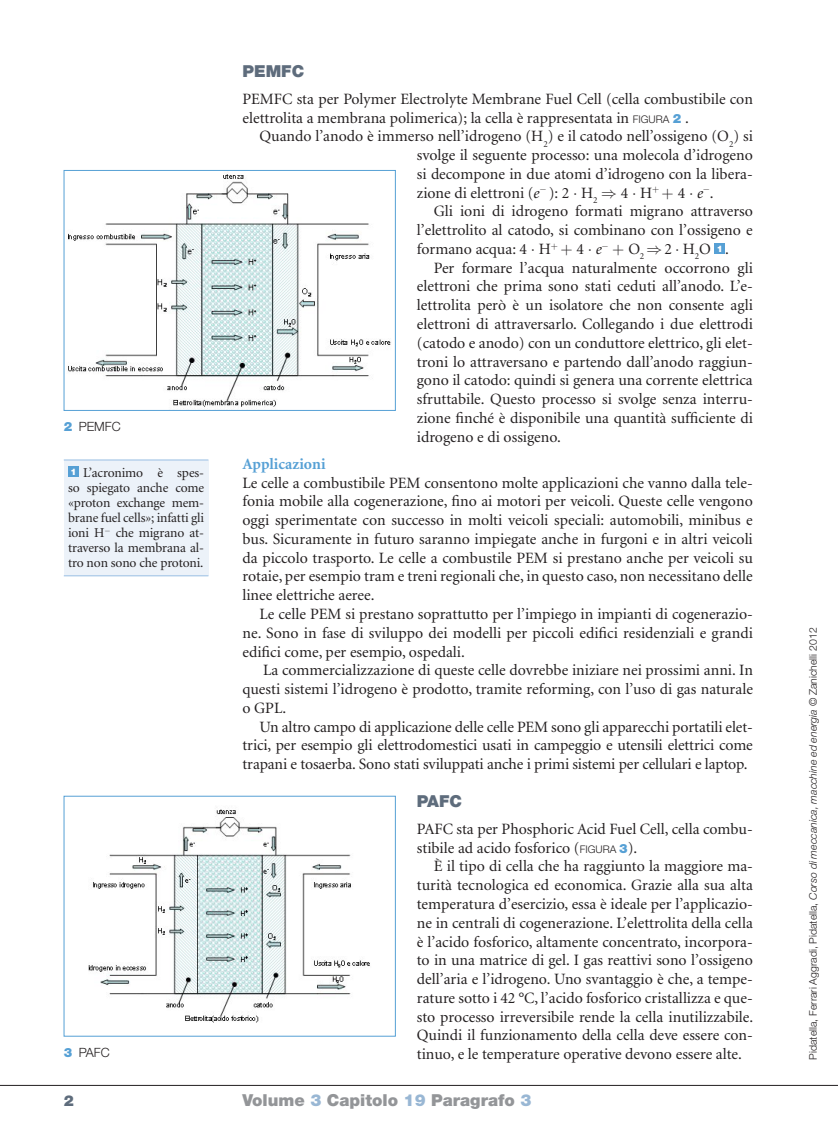
<style>
.page{position:relative;width:838px;height:1132px;background:#fff}
.page>*{position:absolute;margin:0;border:0;box-sizing:border-box;transform-origin:0 0}
.t1{font:900 16.5px "Helvetica Neue";color:#939598}
.B_TIT_sottosottopar{font:900 16.5px "Helvetica Neue";color:#5e6c7c}
._01_testo_corpo_-cap{font:15.75px/18.8px "Minion";color:#231f20;text-align:justify}
._01_testo_corpo{font:15.75px/18.8px "Minion";color:#231f20}
.B_titoletto_testo{font:700 15.75px "Minion";color:#56a0d5}
.t2{font:900 15px "Helvetica Neue";color:#5e6c7c}
.t3{font:13.5px/15px "Minion";letter-spacing:-.01em;color:#231f20;text-align:justify}
._08_testo_DIDA{font:300 12.75px "Helvetica Neue";color:#231f20}
.t4{font:300 10.5px "Helvetica Neue";color:#231f20}
.t5{font:900 9px "Helvetica Neue";color:#fff}
.s1{font-weight:900;color:#56a0d5}
.s2{font-family:"Helvetica Neue";font-weight:900;font-size:9px;color:#fff}
.s3{font-family:"Helvetica Neue";font-weight:300;font-size:10.5px}
.s4{font-family:"Helvetica Neue";font-weight:900;font-size:12.75px;color:#56a0d5}
.s5{font-style:italic}
.s6{color:#99b7d4}
</style>
<div class="page">
<hr style="left:0;top:1084px;width:838px;height:1px;background:#231f20">
<div style="left:714px;top:243px;width:11px;height:11px;background:#56a0d5"></div>
<img style="left:68px;top:174px;width:323px;height:233px">
<div style="left:64px;top:460px;width:144px;height:115px;background:#ecf2f9"></div>
<hr style="left:64px;top:459px;width:144px;height:1px;background:#98bee3">
<hr style="left:64px;top:575px;width:144px;height:1px;background:#98bee3">
<div style="left:68px;top:466px;width:11px;height:11px;background:#56a0d5"></div>
<img style="left:88px;top:809px;width:282px;height:214px">
<p class="_08_testo_DIDA" style="left:64px;top:419px;width:58px"><span class="s1">2</span> PEMFC</p>
<p class="t3" style="left:68px;top:465px;width:138px"><span class="s2">1</span> L’acronimo è spes&shy;so spiegato anche come «proton exchange mem&shy;brane fuel cells»; infatti gli ioni H− che migrano at&shy;traverso la membrana al&shy;tro non sono che protoni.</p>
<p class="_08_testo_DIDA" style="left:64px;top:1044px;width:47px"><span class="s1">3</span> PAFC</p>
<p class="B_TIT_sottosottopar" style="left:242px;top:61px;width:63px">PEMFC</p>
<p class="_01_testo_corpo" style="left:242px;top:90px;width:512px">PEMFC sta per Polymer Electrolyte Membrane Fuel Cell (cella combustibile con elettrolita a membrana polimerica); la cella è rappresentata in <span class="s3">FIGURA</span> <span class="s4">2</span> .</p>
<p class="_01_testo_corpo_-cap" style="left:417px;top:127px;width:337px;text-indent:-157px">Quando l’anodo è immerso nell’idrogeno (H<sub>2</sub>) e il catodo nell’ossigeno (O<sub>2</sub>) si svolge il seguente processo: una molecola d’idrogeno si decompone in due atomi d’idrogeno con la libera&shy;zione di elettroni (<span class="s5">e</span>− ): 2 ⋅ H<sub>2</sub> ⇒ 4 ⋅ H</p>
<p class="_01_testo_corpo_-cap" style="left:678px;top:184px;width:37px">4 ⋅ <span class="s5">e</span>−.</p>
<p class="_01_testo_corpo_-cap" style="left:417px;top:202px;width:337px;text-indent:17px">Gli ioni di idrogeno formati migrano attraverso l’elettrolito al catodo, si combinano con l’ossigeno e formano acqua: 4 ⋅ H</p>
<p class="_01_testo_corpo_-cap" style="left:576px;top:240px;width:136px">4⋅<span class="s5">e</span>− O<sub>2</sub>⇒2⋅H<sub>2</sub>O</p>
<p class="t5" style="left:716px;top:243px;width:8px">1</p>
<p class="_01_testo_corpo_-cap" style="left:725px;top:240px;width:5px">.</p>
<p class="_01_testo_corpo_-cap" style="left:417px;top:259px;width:337px;text-indent:17px">Per formare l’acqua naturalmente occorrono gli elettroni che prima sono stati ceduti all’anodo. L’e&shy;lettrolita però è un isolatore che non consente agli elettroni di attraversarlo. Collegando i due elettrodi (catodo e anodo) con un conduttore elettrico, gli elet&shy;troni lo attraversano e partendo dall’anodo raggiun&shy;gono il catodo: quindi si genera una corrente elettrica sfruttabile. Questo processo si svolge senza interru&shy;zione finché è disponibile una quantità sufficiente di idrogeno e di ossigeno.</p>
<p class="B_titoletto_testo" style="left:242px;top:455px;width:85px">Applicazioni</p>
<p class="_01_testo_corpo" style="left:242px;top:473px;width:512px;text-align:justify">Le celle a combustibile PEM consentono molte applicazioni che vanno dalla tele&shy;fonia mobile alla cogenerazione, fino ai motori per veicoli. Queste celle vengono oggi sperimentate con successo in molti veicoli speciali: automobili, minibus e bus. Sicuramente in futuro saranno impiegate anche in furgoni e in altri veicoli da piccolo trasporto. Le celle a combustile PEM si prestano anche per veicoli su rotaie, per esempio tram e treni regionali che, in questo caso, non necessitano delle linee elettriche aeree.</p>
<p class="_01_testo_corpo_-cap" style="left:242px;top:605px;width:512px;text-indent:17px">Le celle PEM si prestano soprattutto per l’impiego in impianti di cogenerazio&shy;ne. Sono in fase di sviluppo dei modelli per piccoli edifici residenziali e grandi edifici come, per esempio, ospedali.</p>
<p class="_01_testo_corpo_-cap" style="left:242px;top:661px;width:512px;text-indent:21px">La commercializzazione di queste celle dovrebbe iniziare nei prossimi anni. In questi sistemi l’idrogeno è prodotto, tramite reforming, con l’uso di gas naturale o GPL.</p>
<p class="_01_testo_corpo_-cap" style="left:242px;top:717px;width:512px;text-indent:17px">Un altro campo di applicazione delle celle PEM sono gli apparecchi portatili elet&shy;trici, per esempio gli elettrodomestici usati in campeggio e utensili elettrici come trapani e tosaerba. Sono stati sviluppati anche i primi sistemi per cellulari e laptop.</p>
<p class="B_TIT_sottosottopar" style="left:417px;top:790px;width:47px">PAFC</p>
<p class="_01_testo_corpo" style="left:417px;top:819px;width:337px">PAFC sta per Phosphoric Acid Fuel Cell, cella combu&shy;stibile ad acido fosforico (<span class="s3">FIGURA</span> <span class="s4">3</span>).</p>
<p class="_01_testo_corpo_-cap" style="left:417px;top:857px;width:338px;text-indent:17px">È il tipo di cella che ha raggiunto la maggiore ma&shy;turità tecnologica ed economica. Grazie alla sua alta temperatura d’esercizio, essa è ideale per l’applicazio&shy;ne in centrali di cogenerazione. L’elettrolita della cella è l’acido fosforico, altamente concentrato, incorpora&shy;to in una matrice di gel. I gas reattivi sono l’ossigeno dell’aria e l’idrogeno. Uno svantaggio è che, a tempe&shy;rature sotto i 42 °C, l’acido fosforico cristallizza e que&shy;sto processo irreversibile rende la cella inutilizzabile.<br>Quindi il funzionamento della cella deve essere con&shy;tinuo, e le temperature operative devono essere alte.</p>
<p class="t2" style="left:64px;top:1091px;width:12px">2</p>
<p class="t1" style="left:242px;top:1090px;width:290px">Volume <span class="s6">3</span> Capitolo <span class="s6">19</span> Paragrafo <span class="s6">3</span></p>
<p class="t4" style="left:806px;top:1059px;width:433px;rotate:-90deg">Pidatella, Ferrari Aggradi, Pidatella, <span class="s5">Corso di meccanica, macchine ed energia</span> © Zanichelli 2012</p>
</div>
